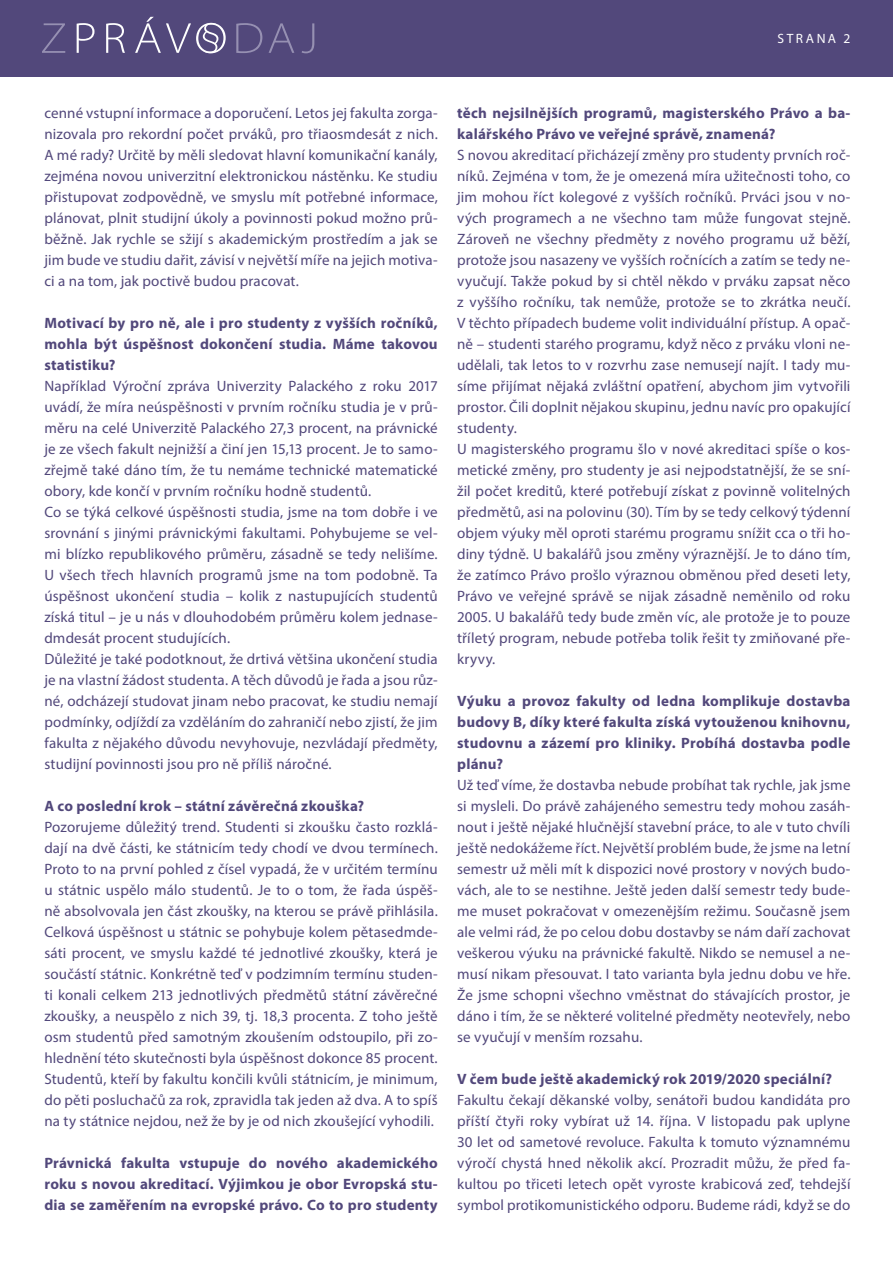
<style>
.page{position:relative;width:893px;height:1263px;background:#fff}
.page>*{position:absolute;margin:0;border:0;box-sizing:border-box;transform-origin:0 0}
.t1{font:15px/21px "Myriad Pro";letter-spacing:.01em;color:#52487b;text-align:justify}
.t2{font:700 15px/21px "Myriad Pro";letter-spacing:.015em;color:#52487b;text-align:justify}
.t3{font:13.5px "Myriad Pro";letter-spacing:.19em;color:#fff}
</style>
<div class="page">
<div style="left:0;top:0;width:893px;height:77px;background:#52487b"></div>
<svg style="left:236px;top:23px;width:78px;height:30px"></svg>
<svg style="left:42px;top:23px;width:23px;height:30px"></svg>
<svg style="left:77px;top:17px;width:149px;height:36px"></svg>
<p class="t3" style="left:777px;top:30px;width:75px">STRANA 2</p>
<p class="t1" style="left:44px;top:102px;width:395px">cenné vstupní informace a doporučení. Letos jej fakulta zorga&shy;nizovala pro rekordní počet prváků, pro třiaosmdesát z nich.<br>A mé rady? Určitě by měli sledovat hlavní komunikační kanály, zejména novou univerzitní elektronickou nástěnku. Ke studiu přistupovat zodpovědně, ve smyslu mít potřebné informace, plánovat, plnit studijní úkoly a povinnosti pokud možno prů&shy;běžně. Jak rychle se sžijí s akademickým prostředím a jak se jim bude ve studiu dařit, závisí v největší míře na jejich motiva&shy;ci a na tom, jak poctivě budou pracovat.</p>
<p class="t2" style="left:44px;top:312px;width:395px">Motivací by pro ně, ale i pro studenty z vyšších ročníků, mohla být úspěšnost dokončení studia. Máme takovou statistiku?</p>
<p class="t1" style="left:44px;top:375px;width:395px;text-align:left">Například Výroční zpráva Univerzity Palackého z roku 2017 uvádí, že míra neúspěšnosti v prvním ročníku studia je v prů&shy;měru na celé Univerzitě Palackého 27,3 procent, na právnické je ze všech fakult nejnižší a činí jen 15,13 procent. Je to samo&shy;zřejmě také dáno tím, že tu nemáme technické matematické obory, kde končí v prvním ročníku hodně studentů.<br>Co se týká celkové úspěšnosti studia, jsme na tom dobře i ve srovnání s jinými právnickými fakultami. Pohybujeme se vel&shy;mi blízko republikového průměru, zásadně se tedy nelišíme.<br>U všech třech hlavních programů jsme na tom podobně. Ta úspěšnost ukončení studia – kolik z nastupujících studentů získá titul – je u nás v dlouhodobém průměru kolem jednase&shy;dmdesát procent studujících.<br>Důležité je také podotknout, že drtivá většina ukončení studia je na vlastní žádost studenta. A těch důvodů je řada a jsou růz&shy;né, odcházejí studovat jinam nebo pracovat, ke studiu nemají podmínky, odjíždí za vzděláním do zahraničí nebo zjistí, že jim fakulta z nějakého důvodu nevyhovuje, nezvládají předměty, studijní povinnosti jsou pro ně příliš náročné.</p>
<p class="t2" style="left:44px;top:795px;width:321px">A co poslední krok – státní závěrečná zkouška?</p>
<p class="t1" style="left:44px;top:816px;width:395px">Pozorujeme důležitý trend. Studenti si zkoušku často rozklá&shy;dají na dvě části, ke státnicím tedy chodí ve dvou termínech.<br>Proto to na první pohled z čísel vypadá, že v určitém termínu u státnic uspělo málo studentů. Je to o tom, že řada úspěš&shy;ně absolvovala jen část zkoušky, na kterou se právě přihlásila.<br>Celková úspěšnost u státnic se pohybuje kolem pětasedmde&shy;sáti procent, ve smyslu každé té jednotlivé zkoušky, která je součástí státnic. Konkrétně teď v podzimním termínu studen&shy;ti konali celkem 213 jednotlivých předmětů státní závěrečné zkoušky, a neuspělo z nich 39, tj. 18,3 procenta. Z toho ještě osm studentů před samotným zkoušením odstoupilo, při zo&shy;hlednění této skutečnosti byla úspěšnost dokonce 85 procent.<br>Studentů, kteří by fakultu končili kvůli státnicím, je minimum, do pěti posluchačů za rok, zpravidla tak jeden až dva. A to spíš na ty státnice nejdou, než že by je od nich zkoušející vyhodili.</p>
<p class="t2" style="left:44px;top:1152px;width:395px">Právnická fakulta vstupuje do nového akademického roku s novou akreditací. Výjimkou je obor Evropská stu&shy;dia se zaměřením na evropské právo. Co to pro studenty</p>
<p class="t2" style="left:457px;top:102px;width:395px">těch nejsilnějších programů, magisterského Právo a ba&shy;kalářského Právo ve veřejné správě, znamená?</p>
<p class="t1" style="left:457px;top:144px;width:395px;text-align:left">S novou akreditací přicházejí změny pro studenty prvních roč&shy;níků. Zejména v tom, že je omezená míra užitečnosti toho, co jim mohou říct kolegové z vyšších ročníků. Prváci jsou v no&shy;vých programech a ne všechno tam může fungovat stejně.<br>Zároveň ne všechny předměty z nového programu už běží, protože jsou nasazeny ve vyšších ročnících a zatím se tedy ne&shy;vyučují. Takže pokud by si chtěl někdo v prváku zapsat něco z vyššího ročníku, tak nemůže, protože se to zkrátka neučí.<br>V těchto případech budeme volit individuální přístup. A opač&shy;ně – studenti starého programu, když něco z prváku vloni ne&shy;udělali, tak letos to v rozvrhu zase nemusejí najít. I tady mu&shy;síme přijímat nějaká zvláštní opatření, abychom jim vytvořili prostor. Čili doplnit nějakou skupinu, jednu navíc pro opakující studenty.<br>U magisterského programu šlo v nové akreditaci spíše o kos&shy;metické změny, pro studenty je asi nejpodstatnější, že se sní&shy;žil počet kreditů, které potřebují získat z povinně volitelných předmětů, asi na polovinu (30). Tím by se tedy celkový týdenní objem výuky měl oproti starému programu snížit cca o tři ho&shy;diny týdně. U bakalářů jsou změny výraznější. Je to dáno tím, že zatímco Právo prošlo výraznou obměnou před deseti lety, Právo ve veřejné správě se nijak zásadně neměnilo od roku 2005. U bakalářů tedy bude změn víc, ale protože je to pouze tříletý program, nebude potřeba tolik řešit ty zmiňované pře&shy;kryvy.</p>
<p class="t2" style="left:457px;top:690px;width:395px">Výuku a provoz fakulty od ledna komplikuje dostavba budovy B, díky které fakulta získá vytouženou knihovnu, studovnu a zázemí pro kliniky. Probíhá dostavba podle plánu?</p>
<p class="t1" style="left:457px;top:774px;width:395px">Už teď víme, že dostavba nebude probíhat tak rychle, jak jsme si mysleli. Do právě zahájeného semestru tedy mohou zasáh&shy;nout i ještě nějaké hlučnější stavební práce, to ale v tuto chvíli ještě nedokážeme říct. Největší problém bude, že jsme na letní semestr už měli mít k dispozici nové prostory v nových budo&shy;vách, ale to se nestihne. Ještě jeden další semestr tedy bude&shy;me muset pokračovat v omezenějším režimu. Současně jsem ale velmi rád, že po celou dobu dostavby se nám daří zachovat veškerou výuku na právnické fakultě. Nikdo se nemusel a ne&shy;musí nikam přesouvat. I tato varianta byla jednu dobu ve hře.<br>Že jsme schopni všechno vměstnat do stávajících prostor, je dáno i tím, že se některé volitelné předměty neotevřely, nebo se vyučují v menším rozsahu.</p>
<p class="t2" style="left:457px;top:1068px;width:377px">V čem bude ještě akademický rok 2019/2020 speciální?</p>
<p class="t1" style="left:457px;top:1089px;width:395px">Fakultu čekají děkanské volby, senátoři budou kandidáta pro příští čtyři roky vybírat už 14. října. V listopadu pak uplyne 30 let od sametové revoluce. Fakulta k tomuto významnému výročí chystá hned několik akcí. Prozradit můžu, že před fa&shy;kultou po třiceti letech opět vyroste krabicová zeď, tehdejší symbol protikomunistického odporu. Budeme rádi, když se do</p>
</div>
